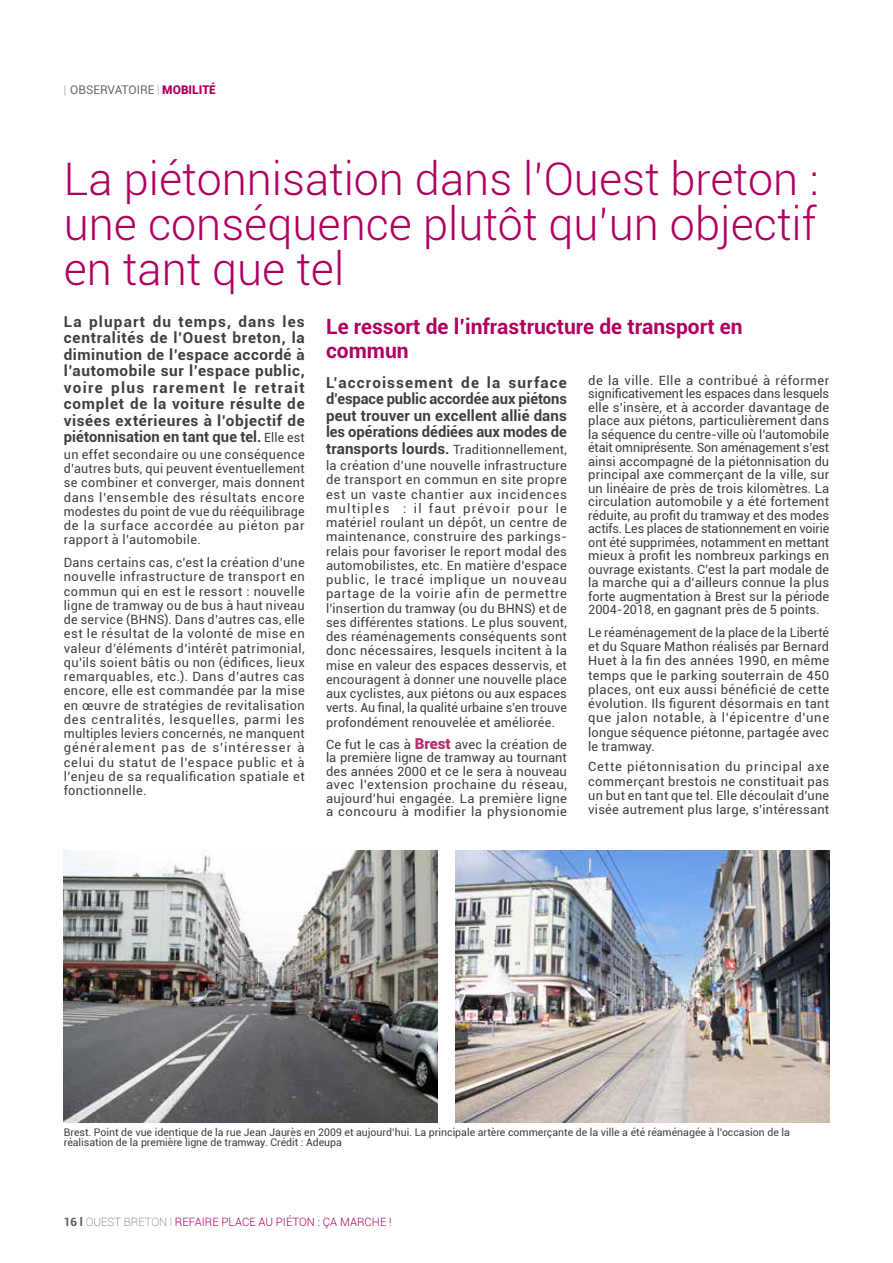
<style>
.page{position:relative;width:893px;height:1263px;background:#fff}
.page>*{position:absolute;margin:0;border:0;box-sizing:border-box;transform-origin:0 0}
.t1{font:300 45px/45px "Roboto";color:#af0060;text-align:justify}
.t2{font:700 21px/24px "Roboto";color:#af0060}
.t3{font:700 15px/16.5px "Roboto";letter-spacing:.01em;color:#3e3d40;text-align:justify}
.t4{font:12.75px/14.2px "Roboto";letter-spacing:.02em;color:#3e3d40;text-align:justify}
.t5{font:12px "Roboto";color:#6b6c6e}
.t6{font:300 11.55px "Roboto";color:#af0060}
.t7{font:10.5px/10.5px "Roboto";color:#3e3d41}
.s1{font-weight:100;color:#3e3d40}
.s2{font-weight:100;font-size:11.55px;color:#58585a}
.s3{font-weight:900;color:#af0060}
.s4{font-weight:400;font-size:12.75px}
.s5{font-weight:700;font-size:15px}
.s6{font-weight:900;font-size:15px;color:#b52e6c}
.s7{font-weight:700;color:#58585a}
.s8{font-weight:100;color:#58585a}
</style>
<div class="page">
<img style="left:455px;top:850px;width:374px;height:273px">
<img style="left:64px;top:850px;width:374px;height:273px">
<p class="t5" style="left:64px;top:81px;width:153px"><span class="s1">|</span> OBSERVATOIRE <span class="s2">l</span> <span class="s3">MOBILITÉ</span></p>
<h1 class="t1" style="left:64px;top:155px;width:756px">La piétonnisation dans l’Ouest breton : une conséquence plutôt qu’un objectif en tant que tel</h1>
<p class="t3" style="left:64px;top:313px;width:242px">La plupart du temps, dans les centralités de l’Ouest breton, la diminution de l’espace accordé à l’automobile sur l’espace public, voire plus rarement le retrait complet de la voiture résulte de visées extérieures à l’objectif de piétonnisation en tant que tel. <span class="s4">Elle est</span></p>
<p class="t4" style="left:64px;top:447px;width:242px">un effet secondaire ou une conséquence d’autres buts, qui peuvent éventuellement se combiner et converger, mais donnent dans l’ensemble des résultats encore modestes du point de vue du rééquilibrage de la surface accordée au piéton par rapport à l’automobile.</p>
<p class="t4" style="left:64px;top:555px;width:242px">Dans certains cas, c’est la création d’une nouvelle infrastructure de transport en commun qui en est le ressort : nouvelle ligne de tramway ou de bus à haut niveau de service (BHNS). Dans d’autres cas, elle est le résultat de la volonté de mise en valeur d’éléments d’intérêt patrimonial, qu’ils soient bâtis ou non (édifices, lieux remarquables, etc.). Dans d’autres cas encore, elle est commandée par la mise en œuvre de stratégies de revitalisation des centralités, lesquelles, parmi les multiples leviers concernés, ne manquent généralement pas de s’intéresser à celui du statut de l’espace public et à l’enjeu de sa requalification spatiale et fonctionnelle.</p>
<h2 class="t2" style="left:326px;top:314px;width:418px">Le ressort de l’infrastructure de transport en commun</h2>
<p class="t3" style="left:326px;top:373px;width:242px">L’accroissement de la surface d’espace public accordée aux piétons peut trouver un excellent allié dans les opérations dédiées aux modes de</p>
<p class="t4" style="left:326px;top:440px;width:242px;line-height:16.5px"><span class="s5">transports lourds.</span> Traditionnellement, la création d’une nouvelle infrastructure</p>
<p class="t4" style="left:326px;top:472px;width:242px">de transport en commun en site propre est un vaste chantier aux incidences multiples : il faut prévoir pour le matériel roulant un dépôt, un centre de maintenance, construire des parkings&shy;relais pour favoriser le report modal des automobilistes, etc. En matière d’espace public, le tracé implique un nouveau partage de la voirie afin de permettre l’insertion du tramway (ou du BHNS) et de ses différentes stations. Le plus souvent, des réaménagements conséquents sont donc nécessaires, lesquels incitent à la mise en valeur des espaces desservis, et encouragent à donner une nouvelle place aux cyclistes, aux piétons ou aux espaces verts. Au final, la qualité urbaine s’en trouve profondément renouvelée et améliorée.</p>
<p class="t4" style="left:326px;top:737px;width:242px;line-height:13.5px">Ce fut le cas à <span class="s6">Brest</span> avec la création de la première ligne de tramway au tournant des années 2000 et ce le sera à nouveau avec l’extension prochaine du réseau, aujourd’hui engagée. La première ligne a concouru à modifier la physionomie</p>
<p class="t4" style="left:588px;top:373px;width:242px;line-height:13.5px">de la ville. Elle a contribué à réformer significativement les espaces dans lesquels elle s’insère, et à accorder davantage de place aux piétons, particulièrement dans la séquence du centre-ville où l’automobile était omniprésente. Son aménagement s’est ainsi accompagné de la piétonnisation du principal axe commerçant de la ville, sur un linéaire de près de trois kilomètres. La circulation automobile y a été fortement réduite, au profit du tramway et des modes actifs. Les places de stationnement en voirie ont été supprimées, notamment en mettant mieux à profit les nombreux parkings en ouvrage existants. C’est la part modale de la marche qui a d’ailleurs connue la plus forte augmentation à Brest sur la période 2004-2018, en gagnant près de 5 points.</p>
<p class="t4" style="left:588px;top:625px;width:242px">Le réaménagement de la place de la Liberté et du Square Mathon réalisés par Bernard Huet à la fin des années 1990, en même temps que le parking souterrain de 450 places, ont eux aussi bénéficié de cette évolution. Ils figurent désormais en tant que jalon notable, à l’épicentre d’une longue séquence piétonne, partagée avec le tramway.</p>
<p class="t4" style="left:588px;top:759px;width:242px">Cette piétonnisation du principal axe commerçant brestois ne constituait pas un but en tant que tel. Elle découlait d’une visée autrement plus large, s’intéressant</p>
<p class="t7" style="left:64px;top:1126px;width:728px">Brest. Point de vue identique de la rue Jean Jaurès en 2009 et aujourd’hui. La principale artère commerçante de la ville a été réaménagée à l’occasion de la réalisation de la première ligne de tramway. Crédit : Adeupa</p>
<p class="t6" style="left:64px;top:1214px;width:329px"><span class="s7">16 l</span> <span class="s1">OUEST BRETON</span> <span class="s8">l</span> REFAIRE PLACE AU PIÉTON : ÇA MARCHE !</p>
</div>
